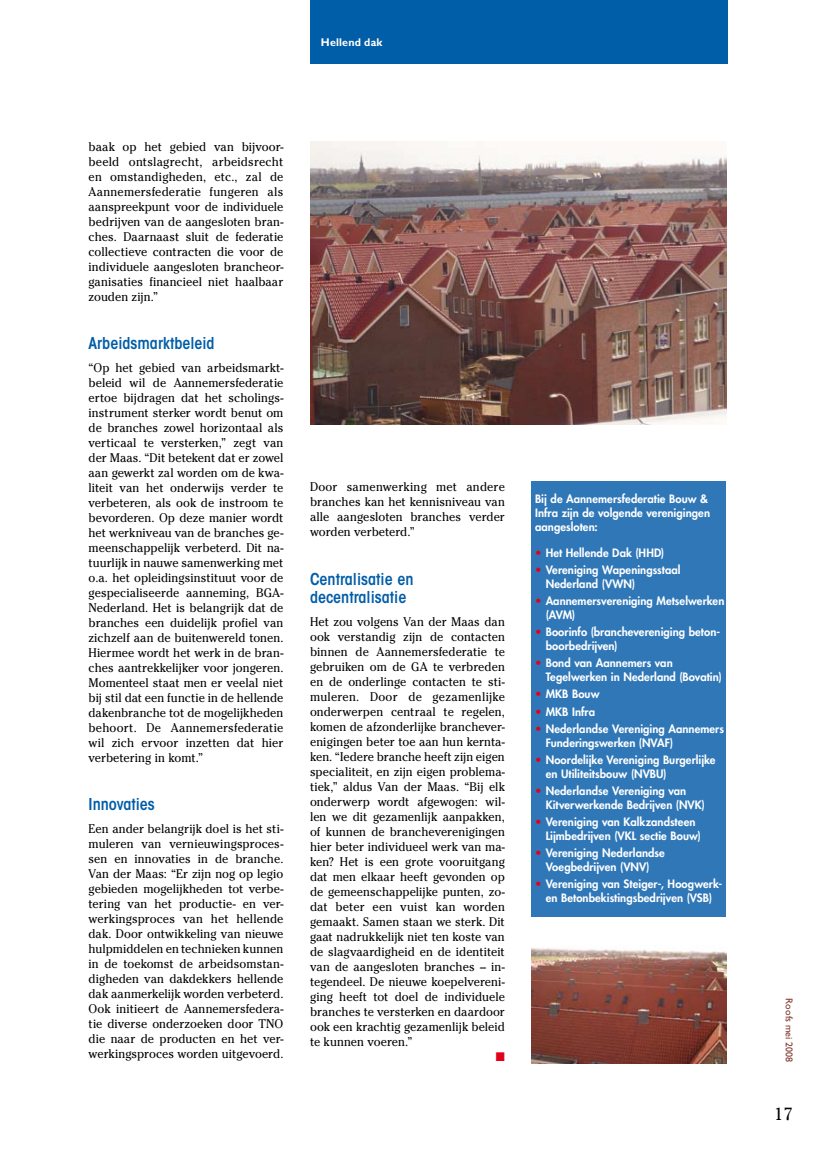
<style>
.page{position:relative;width:815px;height:1152px;background:#fff}
.page>*{position:absolute;margin:0;border:0;box-sizing:border-box;transform-origin:0 0}
.t1{font:17.5px "Cheltenham Std";color:#000}
.t2{font:600 condensed 16.25px/18.8px "ITC Avant Garde Std";color:#005da8}
.t3{font:12.5px/15px "Cheltenham Std";letter-spacing:.005em;color:#000;text-align:justify;scale:.95 1}
.t4{font:12.5px "Zapf Dingbats Std";color:#e2001a;scale:.95 1}
.t5{font:800 11.25px/13.8px "Futura Std";letter-spacing:.005em;color:#fff}
.t6{font:700 11.25px "Gill Sans Std";letter-spacing:.02em;color:#fff;scale:.95 1}
.t7{font:10px "Gill Sans Std";color:#803a30}
.s1{color:#e2001a}
</style>
<div class="page">
<div style="left:310px;top:0;width:417px;height:64px;background:#005da8"></div>
<div style="left:531px;top:481px;width:195px;height:442px;background:#3077b8"></div>
<img style="left:310px;top:142px;width:416px;height:282px">
<img style="left:531px;top:917px;width:195px;height:146px">
<p class="t6" style="left:321px;top:35px;width:66px">Hellend dak</p>
<p class="t3" style="left:89px;top:139px;width:207px">baak op het gebied van bijvoor&shy;beeld ontslagrecht, arbeidsrecht en omstandigheden, etc., zal de Aannemersfederatie fungeren als aanspreekpunt voor de individuele bedrijven van de aangesloten bran&shy;ches. Daarnaast sluit de federatie collectieve contracten die voor de individuele aangesloten brancheor&shy;ganisaties financieel niet haalbaar zouden zijn.”</p>
<h2 class="t2" style="left:89px;top:334px;width:128px">Arbeidsmarktbeleid</h2>
<p class="t3" style="left:89px;top:360px;width:207px">“Op het gebied van arbeidsmarkt&shy;beleid wil de Aannemersfederatie ertoe bijdragen dat het scholings&shy;instrument sterker wordt benut om de branches zowel horizontaal als verticaal te versterken,” zegt van der Maas. “Dit betekent dat er zowel aan gewerkt zal worden om de kwa&shy;liteit van het onderwijs verder te verbeteren, als ook de instroom te bevorderen. Op deze manier wordt het werkniveau van de branches ge&shy;meenschappelijk verbeterd. Dit na&shy;tuurlijk in nauwe samenwerking met o.a. het opleidingsinstituut voor de gespecialiseerde aanneming, BGA-Nederland. Het is belangrijk dat de branches een duidelijk profiel van zichzelf aan de buitenwereld tonen.<br>Hiermee wordt het werk in de bran&shy;ches aantrekkelijker voor jongeren.<br>Momenteel staat men er veelal niet bij stil dat een functie in de hellende dakenbranche tot de mogelijkheden behoort. De Aannemersfederatie wil zich ervoor inzetten dat hier verbetering in komt.”</p>
<h2 class="t2" style="left:89px;top:795px;width:68px">Innovaties</h2>
<p class="t3" style="left:89px;top:820px;width:207px">Een ander belangrijk doel is het sti&shy;muleren van vernieuwingsproces&shy;sen en innovaties in de branche.<br>Van der Maas: “Er zijn nog op legio gebieden mogelijkheden tot verbe&shy;tering van het productie- en ver&shy;werkingsproces van het hellende dak. Door ontwikkeling van nieuwe hulpmiddelen en technieken kunnen in de toekomst de arbeidsomstan&shy;digheden van dakdekkers hellende dak aanmerkelijk worden verbeterd.<br>Ook initieert de Aannemersfedera&shy;tie diverse onderzoeken door TNO die naar de producten en het ver&shy;werkingsproces worden uitgevoerd.</p>
<p class="t3" style="left:310px;top:479px;width:207px">Door samenwerking met andere branches kan het kennisniveau van alle aangesloten branches verder worden verbeterd.”</p>
<h2 class="t2" style="left:310px;top:569px;width:105px">Centralisatie en decentralisatie</h2>
<p class="t3" style="left:310px;top:614px;width:207px">Het zou volgens Van der Maas dan ook verstandig zijn de contacten binnen de Aannemersfederatie te gebruiken om de GA te verbreden en de onderlinge contacten te sti&shy;muleren. Door de gezamenlijke onderwerpen centraal te regelen, komen de afzonderlijke branchever&shy;enigingen beter toe aan hun kernta&shy;ken. “Iedere branche heeft zijn eigen specialiteit, en zijn eigen problema&shy;tiek,” aldus Van der Maas. “Bij elk onderwerp wordt afgewogen: wil&shy;len we dit gezamenlijk aanpakken, of kunnen de brancheverenigingen hier beter individueel werk van ma&shy;ken? Het is een grote vooruitgang dat men elkaar heeft gevonden op de gemeenschappelijke punten, zo&shy;dat beter een vuist kan worden gemaakt. Samen staan we sterk. Dit gaat nadrukkelijk niet ten koste van de slagvaardigheid en de identiteit van de aangesloten branches – in&shy;tegendeel. De nieuwe koepelvereni&shy;ging heeft tot doel de individuele branches te versterken en daardoor ook een krachtig gezamenlijk beleid te kunnen voeren.”</p>
<p class="t4" style="left:496px;top:1050px;width:11px">■</p>
<p class="t5" style="left:535px;top:492px;width:177px">Bij de Aannemersfederatie Bouw &amp;<br>Infra zijn de volgende verenigingen aangesloten:</p>
<p class="t5" style="left:535px;top:546px;width:131px"><span class="s1">•</span> Het Hellende Dak (HHD)</p>
<p class="t5" style="left:546px;top:563px;width:136px;text-indent:-11px"><span class="s1">•</span> Vereniging Wapeningsstaal<br>Nederland (VWN)</p>
<p class="t5" style="left:546px;top:594px;width:180px;text-indent:-11px"><span class="s1">•</span> Aannemersvereniging Metselwerken (AVM)</p>
<p class="t5" style="left:546px;top:625px;width:176px;text-indent:-11px"><span class="s1">•</span> Boorinfo (branchevereniging beton&shy;boorbedrijven)</p>
<p class="t5" style="left:546px;top:656px;width:178px;text-indent:-11px"><span class="s1">•</span> Bond van Aannemers van<br>Tegelwerken in Nederland (Bovatin)</p>
<p class="t5" style="left:535px;top:687px;width:66px"><span class="s1">•</span> MKB Bouw</p>
<p class="t5" style="left:535px;top:704px;width:62px"><span class="s1">•</span> MKB Infra</p>
<p class="t5" style="left:546px;top:722px;width:180px;text-indent:-11px"><span class="s1">•</span> Nederlandse Vereniging Aannemers<br>Funderingswerken (NVAF)</p>
<p class="t5" style="left:546px;top:753px;width:171px;text-indent:-11px"><span class="s1">•</span> Noordelijke Vereniging Burgerlijke en Utiliteitsbouw (NVBU)</p>
<p class="t5" style="left:546px;top:784px;width:161px;text-indent:-11px"><span class="s1">•</span> Nederlandse Vereniging van<br>Kitverwerkende Bedrijven (NVK)</p>
<p class="t5" style="left:546px;top:815px;width:157px;text-indent:-11px"><span class="s1">•</span> Vereniging van Kalkzandsteen<br>Lijmbedrijven (VKL sectie Bouw)</p>
<p class="t5" style="left:535px;top:846px;width:131px;text-align:center"><span class="s1">•</span> Vereniging Nederlandse<br>Voegbedrijven (VNV)</p>
<p class="t5" style="left:535px;top:877px;width:189px;text-align:center"><span class="s1">•</span> Vereniging van Steiger-, Hoogwerk&shy;en Betonbekistingsbedrijven (VSB)</p>
<p class="t7" style="left:795px;top:998px;width:65px;rotate:90deg">Roofs mei 2008</p>
<h1 class="t1" style="left:774px;top:1103px;width:20px">17</h1>
</div>
